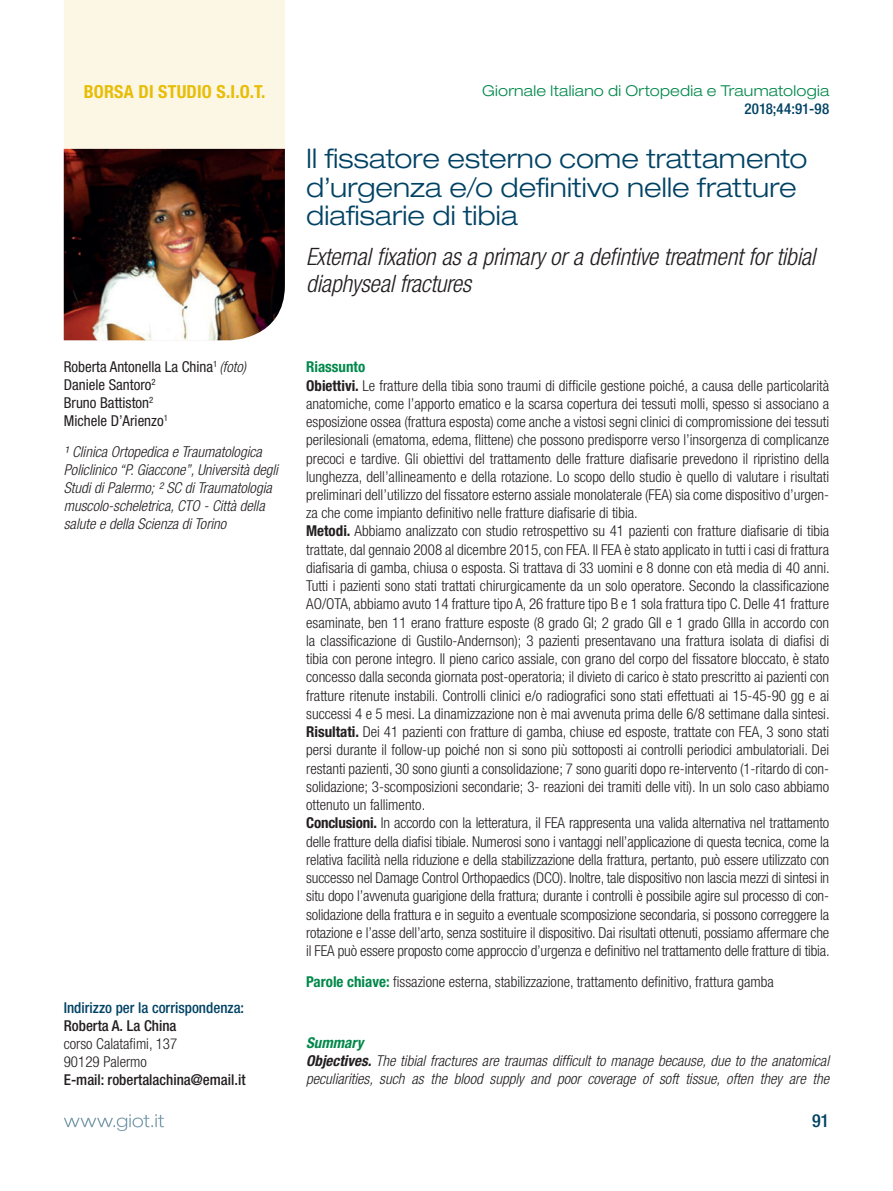
<style>
.page{position:relative;width:893px;height:1191px;background:#fff}
.page>*{position:absolute;margin:0;border:0;box-sizing:border-box;transform-origin:0 0}
.t1{font:300 expanded 27px/28.5px "Helvetica Neue LT Std";letter-spacing:.005em;color:#004264}
.t2{font:italic 300 condensed 24px/27px "Helvetica Neue LT Std";letter-spacing:-.01em;color:#231f20}
.t3{font:700 condensed 18px "Helvetica Neue LT Std";letter-spacing:.01em;color:#e8bd06}
.t4{font:500 condensed 18px "Helvetica Neue LT Std";color:#004264}
.t5{font:300 condensed 15px/18.3px "Helvetica Neue LT Std";color:#231f20}
.t6{font:italic 300 condensed 15px/18px "Helvetica Neue LT Std";color:#231f20}
.t7{font:condensed 15px/18px "Helvetica Neue LT Std";color:#231f20}
.t8{font:500 condensed 15px "Helvetica Neue LT Std";color:#231f20}
.t9{font:500 condensed 15px "Helvetica Neue LT Std";color:#004264}
.t10{font:300 expanded 15px "Helvetica Neue LT Std";letter-spacing:.015em;color:#00884a}
.s1{font-weight:300;font-style:italic}
.s2{font-weight:700;color:#00884a}
.s3{font-weight:700}
</style>
<div class="page">
<div style="left:64px;top:0;width:221px;height:149px;background:#fcf7e5"></div>
<svg style="left:64px;top:1114px;width:100px;height:17px"></svg>
<img style="left:64px;top:149px;width:221px;height:191px">
<p class="t3" style="left:84px;top:81px;width:183px">BORSA DI STUDIO S.I.O.T.</p>
<p class="t7" style="left:64px;top:358px;width:184px">Roberta Antonella La China<sup>1</sup> <span class="s1">(foto)<br></span>Daniele Santoro<sup>2<br></sup>Bruno Battiston<sup>2<br></sup>Michele D’Arienzo<sup>1</sup></p>
<p class="t6" style="left:64px;top:443px;width:216px">¹ Clinica Ortopedica e Traumatologica Policlinico “P. Giaccone”, Università degli Studi di Palermo; ² SC di Traumatologia muscolo-scheletrica, CTO - Città della salute e della Scienza di Torino</p>
<p class="t9" style="left:64px;top:998px;width:182px">Indirizzo per la corrispondenza:</p>
<p class="t8" style="left:64px;top:1016px;width:114px">Roberta A. La China</p>
<p class="t5" style="left:64px;top:1034px;width:115px">corso Calatafimi, 137<br>90129 Palermo</p>
<p class="t8" style="left:64px;top:1070px;width:183px">E-mail: robertalachina@email.it</p>
<p class="t10" style="left:482px;top:81px;width:349px">Giornale Italiano di Ortopedia e Traumatologia</p>
<p class="t9" style="left:744px;top:99px;width:86px">2018;44:91-98</p>
<h1 class="t1" style="left:306px;top:144px;width:503px">Il fissatore esterno come trattamento d’urgenza e/o definitivo nelle fratture diafisarie di tibia</h1>
<h2 class="t2" style="left:306px;top:243px;width:511px">External fixation as a primary or a defintive treatment for tibial diaphyseal fractures</h2>
<p class="t5" style="left:306px;top:358px;width:525px"><span class="s2">Riassunto<br></span><span class="s3">Obiettivi.</span> Le fratture della tibia sono traumi di difficile gestione poiché, a causa delle particolarità anatomiche, come l’apporto ematico e la scarsa copertura dei tessuti molli, spesso si associano a esposizione ossea (frattura esposta) come anche a vistosi segni clinici di compromissione dei tessuti perilesionali (ematoma, edema, flittene) che possono predisporre verso l’insorgenza di complicanze precoci e tardive. Gli obiettivi del trattamento delle fratture diafisarie prevedono il ripristino della lunghezza, dell’allineamento e della rotazione. Lo scopo dello studio è quello di valutare i risultati preliminari dell’utilizzo del fissatore esterno assiale monolaterale (FEA) sia come dispositivo d’urgen&shy;za che come impianto definitivo nelle fratture diafisarie di tibia.<br><span class="s3">Metodi.</span> Abbiamo analizzato con studio retrospettivo su 41 pazienti con fratture diafisarie di tibia trattate, dal gennaio 2008 al dicembre 2015, con FEA. Il FEA è stato applicato in tutti i casi di frattura diafisaria di gamba, chiusa o esposta. Si trattava di 33 uomini e 8 donne con età media di 40 anni.<br>Tutti i pazienti sono stati trattati chirurgicamente da un solo operatore. Secondo la classificazione AO/OTA, abbiamo avuto 14 fratture tipo A, 26 fratture tipo B e 1 sola frattura tipo C. Delle 41 fratture esaminate, ben 11 erano fratture esposte (8 grado GI; 2 grado GII e 1 grado GIIIa in accordo con la classificazione di Gustilo-Andernson); 3 pazienti presentavano una frattura isolata di diafisi di tibia con perone integro. Il pieno carico assiale, con grano del corpo del fissatore bloccato, è stato concesso dalla seconda giornata post-operatoria; il divieto di carico è stato prescritto ai pazienti con fratture ritenute instabili. Controlli clinici e/o radiografici sono stati effettuati ai 15-45-90 gg e ai successi 4 e 5 mesi. La dinamizzazione non è mai avvenuta prima delle 6/8 settimane dalla sintesi.<br><span class="s3">Risultati.</span> Dei 41 pazienti con fratture di gamba, chiuse ed esposte, trattate con FEA, 3 sono stati persi durante il follow-up poiché non si sono più sottoposti ai controlli periodici ambulatoriali. Dei restanti pazienti, 30 sono giunti a consolidazione; 7 sono guariti dopo re-intervento (1-ritardo di con&shy;solidazione; 3-scomposizioni secondarie; 3- reazioni dei tramiti delle viti). In un solo caso abbiamo ottenuto un fallimento.<br><span class="s3">Conclusioni.</span> In accordo con la letteratura, il FEA rappresenta una valida alternativa nel trattamento delle fratture della diafisi tibiale. Numerosi sono i vantaggi nell’applicazione di questa tecnica, come la relativa facilità nella riduzione e della stabilizzazione della frattura, pertanto, può essere utilizzato con successo nel Damage Control Orthopaedics (DCO). Inoltre, tale dispositivo non lascia mezzi di sintesi in situ dopo l’avvenuta guarigione della frattura; durante i controlli è possibile agire sul processo di con&shy;solidazione della frattura e in seguito a eventuale scomposizione secondaria, si possono correggere la rotazione e l’asse dell’arto, senza sostituire il dispositivo. Dai risultati ottenuti, possiamo affermare che il FEA può essere proposto come approccio d’urgenza e definitivo nel trattamento delle fratture di tibia.</p>
<p class="t5" style="left:306px;top:972px;width:469px"><span class="s2">Parole chiave:</span> fissazione esterna, stabilizzazione, trattamento definitivo, frattura gamba</p>
<p class="t6" style="left:306px;top:1034px;width:525px"><span class="s2">Summary<br></span><span class="s3">Objectives.</span> The tibial fractures are traumas difficult to manage because, due to the anatomical peculiarities, such as the blood supply and poor coverage of soft tissue, often they are the</p>
<p class="t4" style="left:812px;top:1110px;width:19px">91</p>
</div>
